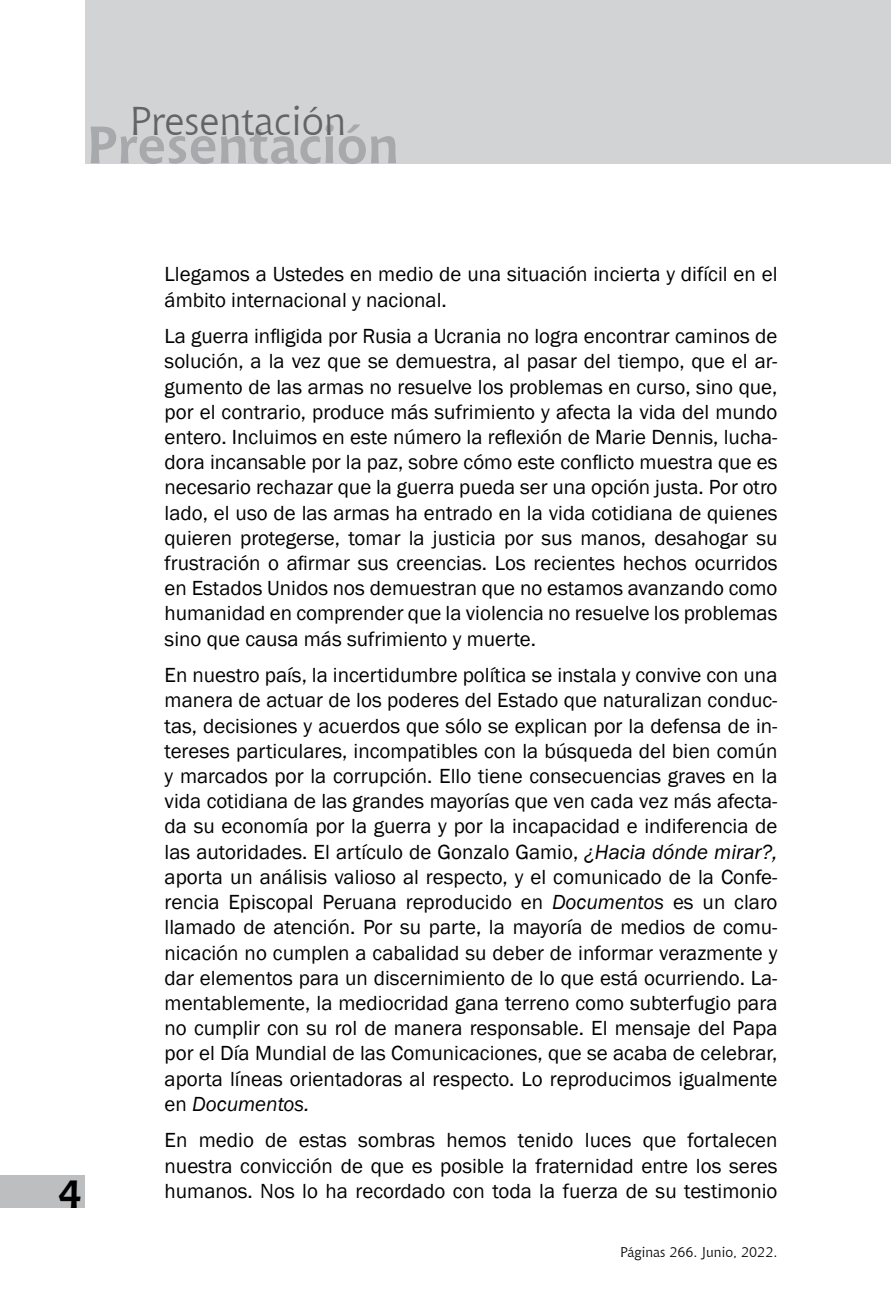
<style>
.page{position:relative;width:891px;height:1316px;background:#fff}
.page>*{position:absolute;margin:0;border:0;box-sizing:border-box;transform-origin:0 0}
.t1{font:700 52px "Chianti BT";letter-spacing:.005em;color:#a7a9ac}
.t2{font:40px "Chianti BT";color:#636466}
.t3{font:700 40px "Chianti BT";color:#000}
.t4{font:21px/25.2px "Franklin Gothic";color:#000;text-align:justify}
.t5{font:14px "Chianti BT";color:#000}
.s1{font-style:italic}
</style>
<div class="page">
<div style="left:0;top:1175px;width:85px;height:32px;background:#bcbec0"></div>
<div style="left:85px;top:0;width:805px;height:163px;background:#d1d3d4"></div>
<h2 class="t2" style="left:130px;top:94px;width:218px">Presentación</h2>
<h1 class="t1" style="left:86px;top:108px;width:314px">Presentación</h1>
<h2 class="t3" style="left:58px;top:1165px;width:26px">4</h2>
<p class="t4" style="left:164px;top:262px;width:614px">Llegamos a Ustedes en medio de una situación incierta y difícil en el ámbito internacional y nacional.</p>
<p class="t4" style="left:164px;top:324px;width:614px">La guerra infligida por Rusia a Ucrania no logra encontrar caminos de solución, a la vez que se demuestra, al pasar del tiempo, que el ar&shy;gumento de las armas no resuelve los problemas en curso, sino que, por el contrario, produce más sufrimiento y afecta la vida del mundo entero. Incluimos en este número la reflexión de Marie Dennis, lucha&shy;dora incansable por la paz, sobre cómo este conflicto muestra que es necesario rechazar que la guerra pueda ser una opción justa. Por otro lado, el uso de las armas ha entrado en la vida cotidiana de quienes quieren protegerse, tomar la justicia por sus manos, desahogar su frustración o afirmar sus creencias. Los recientes hechos ocurridos en Estados Unidos nos demuestran que no estamos avanzando como humanidad en comprender que la violencia no resuelve los problemas sino que causa más sufrimiento y muerte.</p>
<p class="t4" style="left:164px;top:663px;width:614px">En nuestro país, la incertidumbre política se instala y convive con una manera de actuar de los poderes del Estado que naturalizan conduc&shy;tas, decisiones y acuerdos que sólo se explican por la defensa de in&shy;tereses particulares, incompatibles con la búsqueda del bien común y marcados por la corrupción. Ello tiene consecuencias graves en la vida cotidiana de las grandes mayorías que ven cada vez más afecta&shy;da su economía por la guerra y por la incapacidad e indiferencia de las autoridades. El artículo de Gonzalo Gamio, <span class="s1">¿Hacia dónde mirar?, </span>aporta un análisis valioso al respecto, y el comunicado de la Confe&shy;rencia Episcopal Peruana reproducido en <span class="s1">Documentos</span> es un claro llamado de atención. Por su parte, la mayoría de medios de comu&shy;nicación no cumplen a cabalidad su deber de informar verazmente y dar elementos para un discernimiento de lo que está ocurriendo. La&shy;mentablemente, la mediocridad gana terreno como subterfugio para no cumplir con su rol de manera responsable. El mensaje del Papa por el Día Mundial de las Comunicaciones, que se acaba de celebrar, aporta líneas orientadoras al respecto. Lo reproducimos igualmente en <span class="s1">Documentos.</span></p>
<p class="t4" style="left:164px;top:1128px;width:614px">En medio de estas sombras hemos tenido luces que fortalecen nuestra convicción de que es posible la fraternidad entre los seres humanos. Nos lo ha recordado con toda la fuerza de su testimonio</p>
<p class="t5" style="left:619px;top:1242px;width:159px">Páginas 266. Junio, 2022.</p>
</div>
